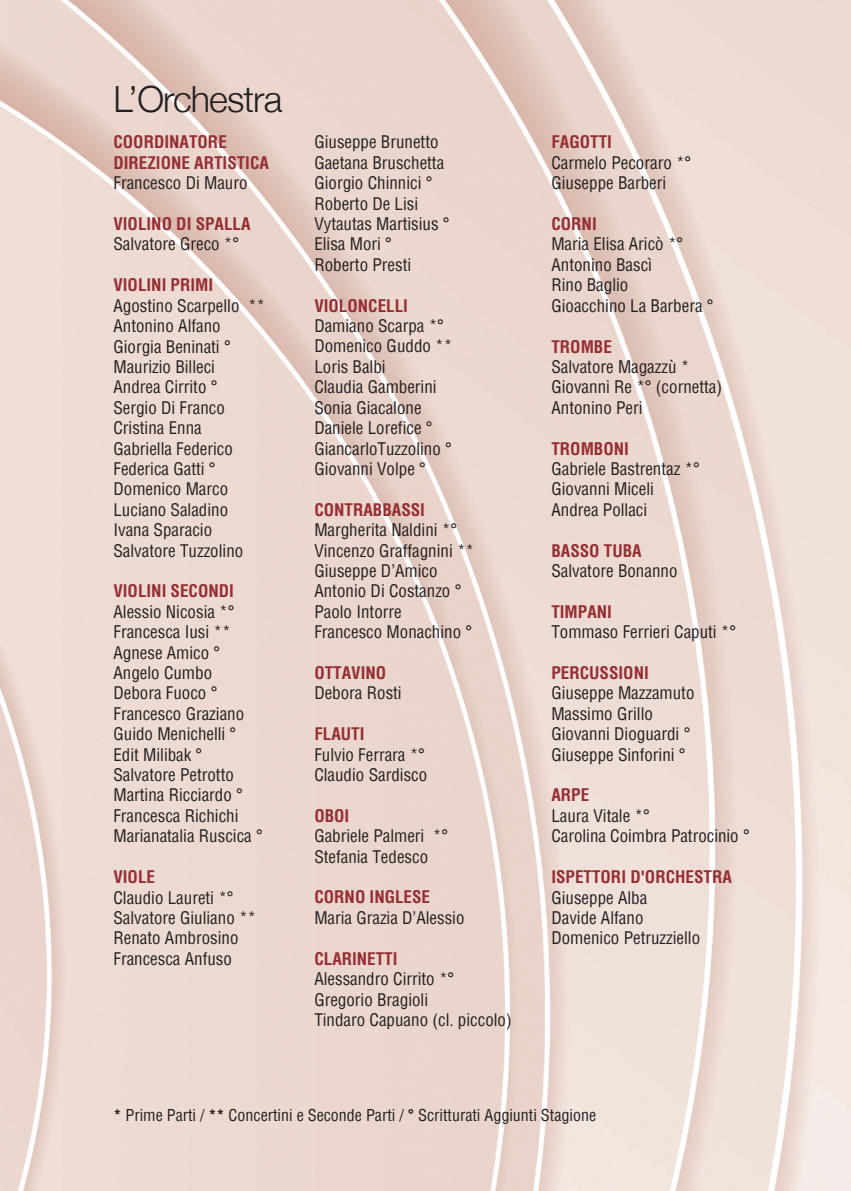
<style>
.page{position:relative;width:851px;height:1191px;background:#fff}
.page>*{position:absolute;margin:0;border:0;box-sizing:border-box;transform-origin:0 0}
.t1{font:300 36px "Helvetica Neue";letter-spacing:-.025em;color:#231f20}
.t2{font:condensed 17px/20.4px "Helvetica";color:#231f20}
.t3{font:700 condensed 17px/20.4px "Helvetica";color:#962e33}
.t4{font:condensed 16px "Helvetica";color:#231f20}
.s1{font-weight:700}
</style>
<div class="page">
<img style="left:0;top:0;width:850px;height:1191px">
<h1 class="t1" style="left:113px;top:77px;width:170px">L’Orchestra</h1>
<p class="t3" style="left:113px;top:132px;width:157px">COORDINATORE<br>DIREZIONE ARTISTICA</p>
<p class="t2" style="left:113px;top:172px;width:136px">Francesco Di Mauro</p>
<p class="t3" style="left:113px;top:213px;width:138px">VIOLINO DI SPALLA</p>
<p class="t2" style="left:113px;top:234px;width:127px">Salvatore Greco *°</p>
<p class="t3" style="left:113px;top:274px;width:101px">VIOLINI PRIMI</p>
<p class="t2" style="left:113px;top:295px;width:153px">Agostino Scarpello **<br>Antonino Alfano<br>Giorgia Beninati °<br>Maurizio Billeci<br>Andrea Cirrito °<br>Sergio Di Franco<br>Cristina Enna<br>Gabriella Federico<br>Federica Gatti °<br>Domenico Marco<br>Luciano Saladino<br>Ivana Sparacio<br>Salvatore Tuzzolino</p>
<p class="t3" style="left:113px;top:580px;width:122px">VIOLINI SECONDI</p>
<p class="t2" style="left:113px;top:601px;width:151px">Alessio Nicosia *°<br>Francesca Iusi **<br>Agnese Amico °<br>Angelo Cumbo<br>Debora Fuoco °<br>Francesco Graziano<br>Guido Menichelli °<br>Edit Milibak °<br>Salvatore Petrotto<br>Martina Ricciardo °<br>Francesca Richichi<br>Marianatalia Ruscica °</p>
<p class="t3" style="left:113px;top:866px;width:43px">VIOLE</p>
<p class="t2" style="left:113px;top:886px;width:144px">Claudio Laureti *°<br>Salvatore Giuliano **<br>Renato Ambrosino<br>Francesca Anfuso</p>
<p class="t2" style="left:314px;top:132px;width:137px">Giuseppe Brunetto<br>Gaetana Bruschetta<br>Giorgio Chinnici °<br>Roberto De Lisi<br>Vytautas Martisius °<br>Elisa Mori °<br>Roberto Presti</p>
<p class="t3" style="left:314px;top:295px;width:95px">VIOLONCELLI</p>
<p class="t2" style="left:314px;top:315px;width:139px">Damiano Scarpa *°<br>Domenico Guddo **<br>Loris Balbi<br>Claudia Gamberini<br>Sonia Giacalone<br>Daniele Lorefice °<br>GiancarloTuzzolino °<br>Giovanni Volpe °</p>
<p class="t3" style="left:314px;top:499px;width:112px">CONTRABBASSI</p>
<p class="t2" style="left:314px;top:519px;width:161px">Margherita Naldini *°<br>Vincenzo Graffagnini **<br>Giuseppe D’Amico<br>Antonio Di Costanzo °<br>Paolo Intorre<br>Francesco Monachino °</p>
<p class="t3" style="left:314px;top:662px;width:73px">OTTAVINO</p>
<p class="t2" style="left:314px;top:682px;width:89px">Debora Rosti</p>
<p class="t3" style="left:314px;top:723px;width:52px">FLAUTI</p>
<p class="t2" style="left:314px;top:744px;width:114px">Fulvio Ferrara *°<br>Claudio Sardisco</p>
<p class="t3" style="left:314px;top:805px;width:36px">OBOI</p>
<p class="t2" style="left:314px;top:825px;width:135px">Gabriele Palmeri *°<br>Stefania Tedesco</p>
<p class="t3" style="left:314px;top:886px;width:117px">CORNO INGLESE</p>
<p class="t2" style="left:314px;top:907px;width:152px">Maria Grazia D’Alessio</p>
<p class="t3" style="left:314px;top:948px;width:85px">CLARINETTI</p>
<p class="t2" style="left:314px;top:968px;width:199px">Alessandro Cirrito *°<br>Gregorio Bragioli<br>Tindaro Capuano (cl. piccolo)</p>
<p class="t3" style="left:551px;top:132px;width:62px">FAGOTTI</p>
<p class="t2" style="left:551px;top:152px;width:141px">Carmelo Pecoraro *°<br>Giuseppe Barberi</p>
<p class="t3" style="left:551px;top:213px;width:47px">CORNI</p>
<p class="t2" style="left:551px;top:234px;width:164px">Maria Elisa Aricò *°<br>Antonino Bascì<br>Rino Baglio<br>Gioacchino La Barbera °</p>
<p class="t3" style="left:551px;top:336px;width:62px">TROMBE</p>
<p class="t2" style="left:551px;top:356px;width:172px">Salvatore Magazzù *<br>Giovanni Re *° (cornetta)<br>Antonino Peri</p>
<p class="t3" style="left:551px;top:438px;width:79px">TROMBONI</p>
<p class="t2" style="left:551px;top:458px;width:150px">Gabriele Bastrentaz *°<br>Giovanni Miceli<br>Andrea Pollaci</p>
<p class="t3" style="left:551px;top:540px;width:92px">BASSO TUBA</p>
<p class="t2" style="left:551px;top:560px;width:128px">Salvatore Bonanno</p>
<p class="t3" style="left:551px;top:601px;width:62px">TIMPANI</p>
<p class="t2" style="left:551px;top:621px;width:186px">Tommaso Ferrieri Caputi *°</p>
<p class="t3" style="left:551px;top:662px;width:99px">PERCUSSIONI</p>
<p class="t2" style="left:551px;top:682px;width:145px">Giuseppe Mazzamuto<br>Massimo Grillo<br>Giovanni Dioguardi °<br>Giuseppe Sinforini °</p>
<p class="t3" style="left:551px;top:784px;width:39px">ARPE</p>
<p class="t2" style="left:551px;top:805px;width:200px">Laura Vitale *°<br>Carolina Coimbra Patrocinio °</p>
<p class="t3" style="left:551px;top:866px;width:182px">ISPETTORI D'ORCHESTRA</p>
<p class="t2" style="left:551px;top:886px;width:150px">Giuseppe Alba<br>Davide Alfano<br>Domenico Petruzziello</p>
<p class="t4" style="left:113px;top:1104px;width:484px"><span class="s1">*</span> Prime Parti / <span class="s1">**</span> Concertini e Seconde Parti / <span class="s1">°</span> Scritturati Aggiunti Stagione</p>
</div>
